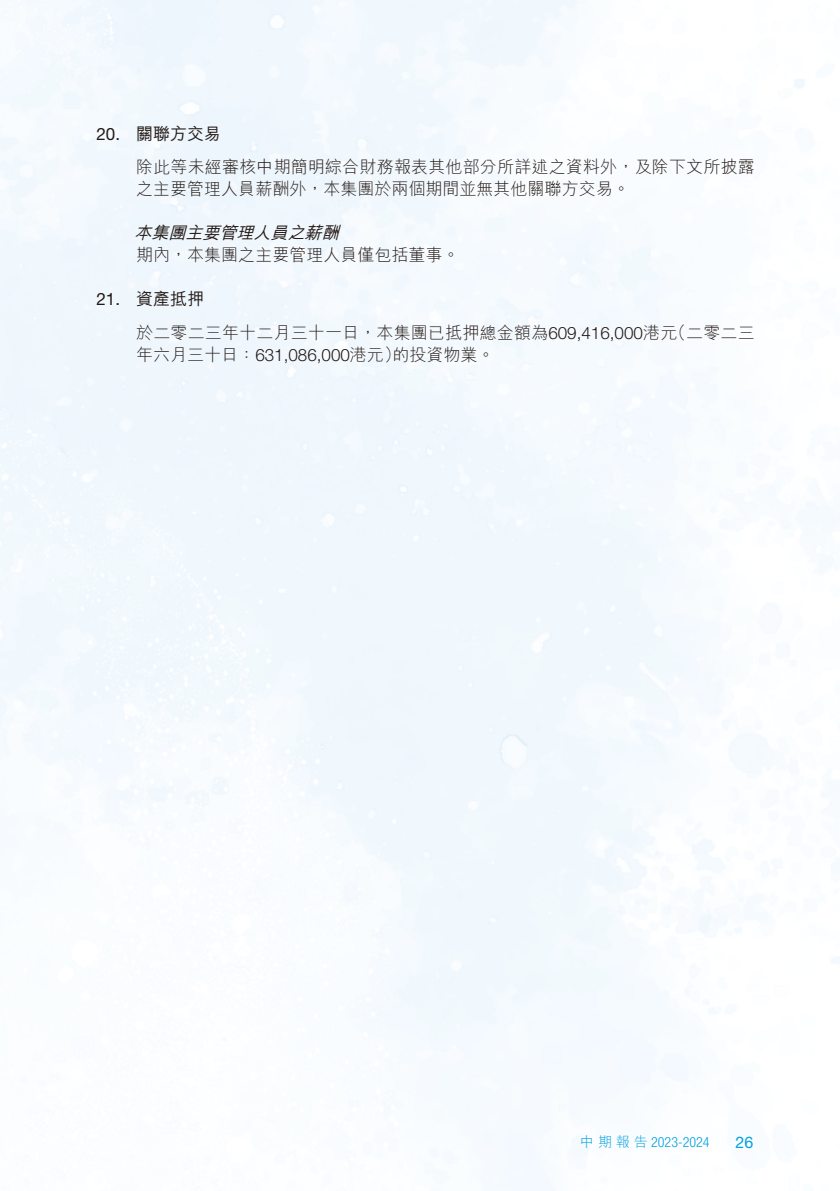
<style>
.page{position:relative;width:840px;height:1191px;background:#fff}
.page>*{position:absolute;margin:0;border:0;box-sizing:border-box;transform-origin:0 0}
.t1{font:300 17px/22px "M Hei HK";letter-spacing:.01em;color:#231916}
.t2{font:300 17px "Helvetica Neue LT Std";color:#231916}
.t3{font:italic 500 17px "M Hei HK";color:#231916}
.t4{font:500 17px "M Hei HK";color:#231916}
.t5{font:17px "Helvetica Neue LT Std";color:#231916}
.t6{font:16px "Helvetica Neue LT Std";color:#00a1e0}
.t7{font:300 condensed 14px "Helvetica Neue LT Std";color:#00a1e0}
.s1{font-family:"Helvetica Neue LT Std"}
.s2{font-family:"M Hei HK"}
.s3{font-family:"M Hei HK";font-stretch:normal}
</style>
<div class="page">
<p class="t5" style="left:96px;top:124px;width:25px">20.</p>
<p class="t5" style="left:96px;top:289px;width:25px">21.</p>
<p class="t4" style="left:136px;top:121px;width:86px">關聯方交易</p>
<p class="t1" style="left:136px;top:156px;width:619px">除此等未經審核中期簡明綜合財務報表其他部分所詳述之資料外，及除下文所披露之主要管理人員薪酬外，本集團於兩個期間並無其他關聯方交易。</p>
<p class="t3" style="left:134px;top:221px;width:211px">本集團主要管理人員之薪酬</p>
<p class="t1" style="left:136px;top:244px;width:324px">期內，本集團之主要管理人員僅包括董事。</p>
<p class="t4" style="left:136px;top:287px;width:69px">資產抵押</p>
<p class="t1" style="left:668px;top:321px;width:87px">（二零二三</p>
<p class="t1" style="left:392px;top:321px;width:286px;text-indent:-256px">於二零二三年十二月三十一日，本集團已抵押總金額為<span class="s1">609,416,000</span>港元的投資物業。</p>
<p class="t2" style="left:136px;top:344px;width:266px"><span class="s2">年六月三十日：</span>631,086,000<span class="s2">港元）</span></p>
<p class="t7" style="left:579px;top:1133px;width:131px"><span class="s3">中期報告</span> 2023-2024</p>
<p class="t6" style="left:735px;top:1132px;width:19px">26</p>
</div>
